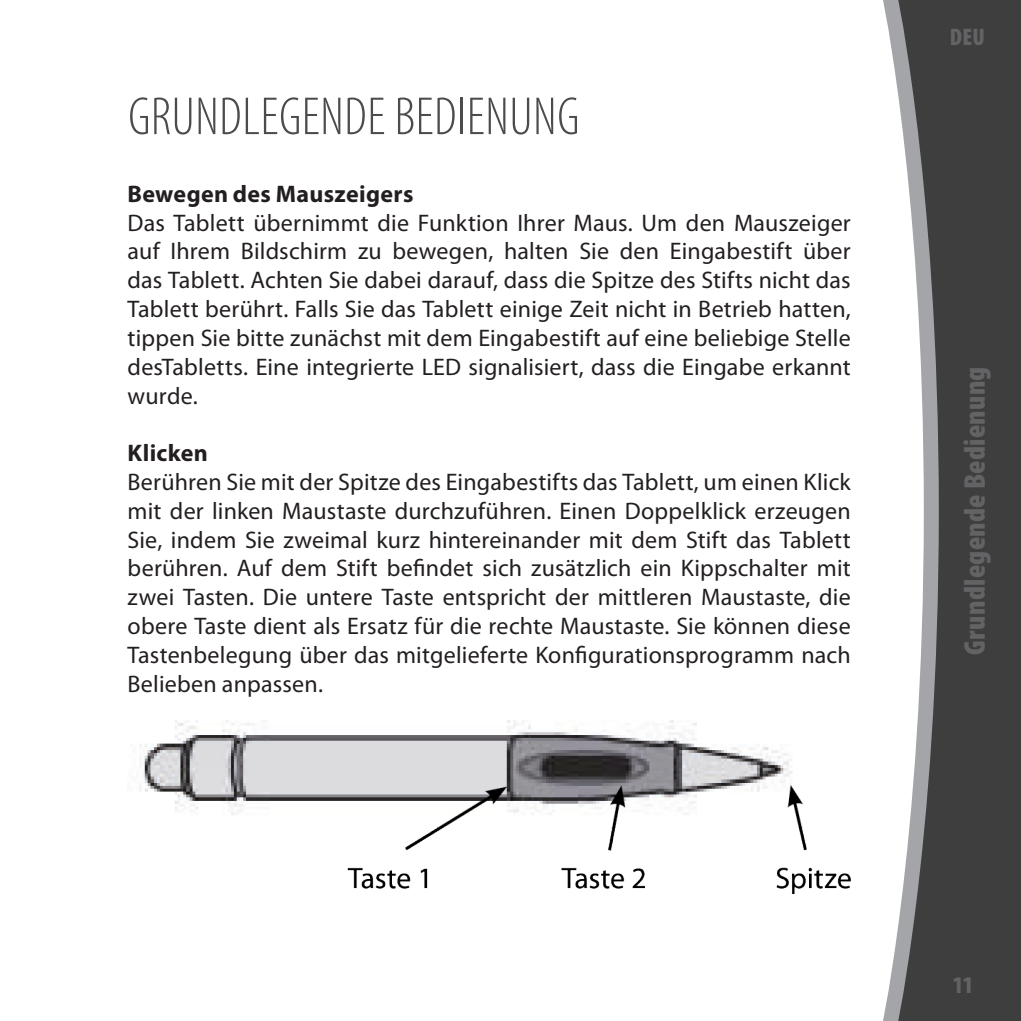
<style>
.page{position:relative;width:1021px;height:1021px;background:#fff}
.page>*{position:absolute;margin:0;border:0;box-sizing:border-box;transform-origin:0 0}
.t1{font:300 condensed 54px "Myriad Pro";letter-spacing:.01em;color:#4b4c4d}
.t2{font:900 condensed 30px "Myriad Pro";letter-spacing:.01em;color:#636366}
.t3{font:24px/28.8px "Myriad Pro";letter-spacing:.005em;color:#231f20;text-align:justify}
.t4{font:700 24px "Myriad Pro";letter-spacing:.015em;color:#231f20}
.t5{font:900 condensed 24px "Myriad Pro";color:#636366}
</style>
<div class="page">
<div style="left:946px;top:0;width:74px;height:1020px;background:#3e3e3f"></div>
<svg style="left:883px;top:0;width:63px;height:1020px"></svg>
<img style="left:139px;top:720px;width:711px;height:173px">
<h1 class="t1" style="left:128px;top:87px;width:453px">GRUNDLEGENDE BEDIENUNG</h1>
<p class="t4" style="left:128px;top:178px;width:287px">Bewegen des Mauszeigers</p>
<p class="t3" style="left:128px;top:208px;width:724px">Das Tablett übernimmt die Funktion Ihrer Maus. Um den Mauszeiger auf Ihrem Bildschirm zu bewegen, halten Sie den Eingabestift über das Tablett. Achten Sie dabei darauf, dass die Spitze des Stifts nicht das Tablett berührt. Falls Sie das Tablett einige Zeit nicht in Betrieb hatten, tippen Sie bitte zunächst mit dem Eingabestift auf eine beliebige Stelle desTabletts. Eine integrierte LED signalisiert, dass die Eingabe erkannt wurde.</p>
<p class="t4" style="left:128px;top:437px;width:82px">Klicken</p>
<p class="t3" style="left:128px;top:467px;width:724px">Berühren Sie mit der Spitze des Eingabestifts das Tablett, um einen Klick mit der linken Maustaste durchzuführen. Einen Doppelklick erzeugen Sie, indem Sie zweimal kurz hintereinander mit dem Stift das Tablett berühren. Auf dem Stift befindet sich zusätzlich ein Kippschalter mit zwei Tasten. Die untere Taste entspricht der mittleren Maustaste, die obere Taste dient als Ersatz für die rechte Maustaste. Sie können diese Tastenbelegung über das mitgelieferte Konfigurationsprogramm nach Belieben anpassen.</p>
<p class="t5" style="left:949px;top:23px;width:36px">DEU</p>
<p class="t2" style="left:958px;top:654px;width:289px;rotate:-90deg">Grundlegende Bedienung</p>
<p class="t5" style="left:952px;top:971px;width:22px">11</p>
</div>
